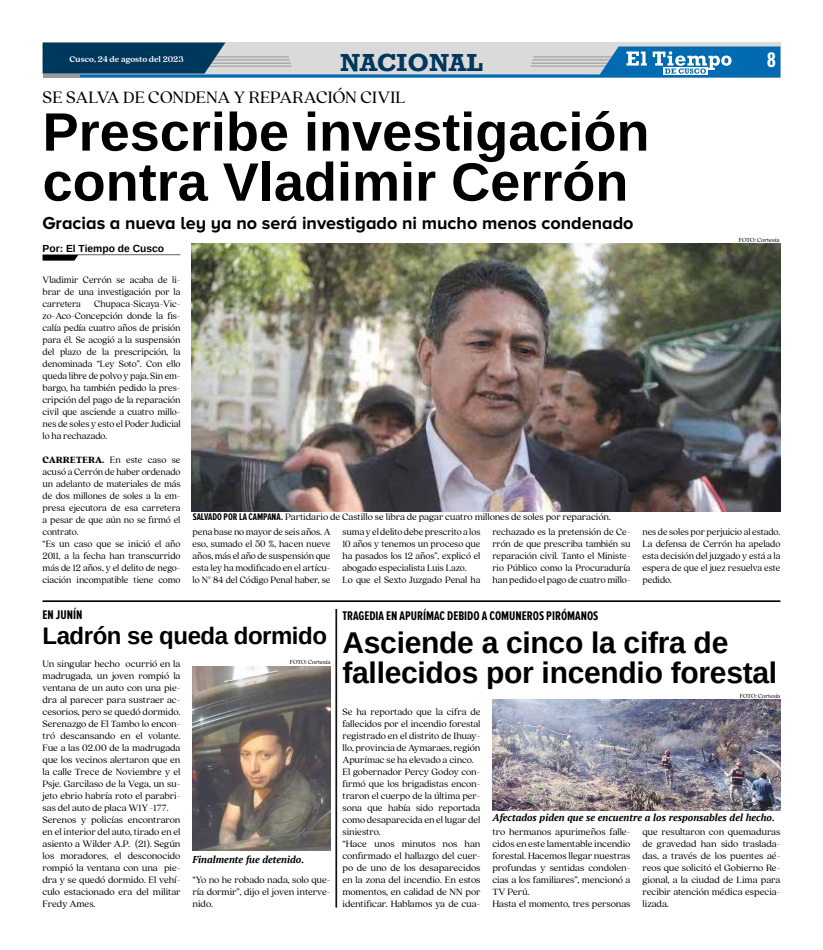
<style>
.page{position:relative;width:823px;height:950px;background:#fff}
.page>*{position:absolute;margin:0;border:0;box-sizing:border-box;transform-origin:0 0}
.t1{font:700 54px/50px "Arimo";color:#000}
.t2{font:700 30px/30px "Arimo";letter-spacing:-.01em;color:#000}
.t3{font:700 25.3px "Rockwell";color:#00375c}
.t4{font:700 18px "Proxima Nova A";color:#000}
.t5{font:18px "Quincy CF";letter-spacing:.01em;color:#000}
.t6{font:600 18px "Oswald";color:#fff}
.t7{font:700 13px "Proxima Nova Ex Cn";color:#000}
.t8{font:700 10.3px "Arimo";color:#000}
.t9{font:10px/12px "Quincy CF";letter-spacing:-.005em;color:#000}
.t10{font:10px/12px "Quincy CF";letter-spacing:-.005em;color:#000;text-align:justify;scale:.96 1}
.t11{font:italic 700 10px "PT Serif";color:#000}
.t12{font:700 9px "Quincy CF";color:#fff}
.t13{font:6.4px "Quincy CF";letter-spacing:-.01em;color:#000}
.s1{font-weight:900}
.s2{font-family:"Proxima Nova Ex Cn";font-weight:700}
</style>
<div class="page">
<svg style="left:43px;top:43px;width:737px;height:35px;background:#799db5"></svg>
<svg style="left:43px;top:254px;width:137px;height:7px"></svg>
<hr style="left:43px;top:600px;width:737px;height:1px;background:#000">
<hr style="left:43px;top:601px;width:737px;height:1px;background:#000">
<hr style="left:335px;top:609px;width:1px;height:298px;background:#000">
<hr style="left:336px;top:609px;width:1px;height:298px;background:#000">
<img style="left:192px;top:244px;width:588px;height:267px">
<img style="left:192px;top:666px;width:138px;height:185px">
<img style="left:492px;top:699px;width:287px;height:111px">
<p class="t12" style="left:69px;top:53px;width:116px">Cusco, 24 de agosto del 2023</p>
<h3 class="t3" style="left:340px;top:47px;width:144px">NACIONAL</h3>
<h3 class="t5" style="left:43px;top:87px;width:364px">SE SALVA DE CONDENA Y REPARACIÓN CIVIL</h3>
<h1 class="t1" style="left:43px;top:108px;width:608px">Prescribe investigación contra Vladimir Cerrón</h1>
<h3 class="t4" style="left:43px;top:212px;width:592px">Gracias a nueva ley ya no será investigado ni mucho menos condenado</h3>
<p class="t8" style="left:43px;top:241px;width:123px">Por: El Tiempo de Cusco</p>
<h3 class="t6" style="left:766px;top:47px;width:11px">8</h3>
<p class="t13" style="left:738px;top:237px;width:42px">FOTO: Cortesía</p>
<p class="t10" style="left:43px;top:274px;width:145px">Vladimir Cerrón se acaba de li&shy;brar de una investigación por la carretera</p>
<p class="t10" style="left:43px;top:298px;width:145px;text-indent:52px">Chupaca-Sicaya-Vic&shy;zo-Aco-Concepción donde la fis&shy;calía pedía cuatro años de prisión para él. Se acogió a la suspensión del plazo de la prescripción, la denominada “Ley Soto”. Con ello queda libre de polvo y paja. Sin em&shy;bargo, ha también pedido la pres&shy;cripción del pago de la reparación civil que asciende a cuatro millo&shy;nes de soles y esto el Poder Judicial lo ha rechazado.</p>
<p class="t10" style="left:43px;top:454px;width:145px;text-align:left"><span class="s1">CARRETERA.</span> En este caso se acusó a Cerrón de haber ordenado un adelanto de materiales de más de dos millones de soles a la em&shy;presa ejecutora de esa carretera a pesar de que aún no se firmó el contrato.<br>“Es un caso que se inició el año<br>2011, a la fecha han transcurrido más de 12 años, y el delito de nego&shy;ciación incompatible tiene como</p>
<p class="t9" style="left:193px;top:511px;width:419px"><span class="s2">SALVADO POR LA CAMPANA.</span> Partidario de Castillo se libra de pagar cuatro millones de soles por reparación.</p>
<p class="t10" style="left:192px;top:526px;width:145px">pena base no mayor de seis años. A eso, sumado el 50 %, hacen nueve años, más el año de suspensión que esta ley ha modificado en el artícu&shy;lo N° 84 del Código Penal haber, se</p>
<p class="t10" style="left:342px;top:526px;width:145px;text-align:left">suma y el delito debe prescrito a los<br>10 años y tenemos un proceso que ha pasados los 12 años”, explicó el abogado especialista Luis Lazo.<br>Lo que el Sexto Juzgado Penal ha</p>
<p class="t10" style="left:492px;top:526px;width:145px">rechazado es la pretensión de Ce&shy;rrón de que prescriba también su reparación civil. Tanto el Ministe&shy;rio Público como la Procuraduría han pedido el pago de cuatro millo-</p>
<p class="t10" style="left:642px;top:526px;width:145px">nes de soles por perjuicio al estado.<br>La defensa de Cerrón ha apelado esta decisión del juzgado y está a la espera de que el juez resuelva este pedido.</p>
<h3 class="t7" style="left:43px;top:607px;width:41px">EN JUNÍN</h3>
<h3 class="t7" style="left:342px;top:608px;width:257px">TRAGEDIA EN APURÍMAC DEBIDO A COMUNEROS PIRÓMANOS</h3>
<h2 class="t2" style="left:342px;top:628px;width:436px;text-indent:-300px"><sup>Ladrón</sup> <sup>se</sup> <sup>queda</sup> <sup>dormido</sup> Asciende a cinco la cifra de fallecidos por incendio forestal</h2>
<p class="t13" style="left:289px;top:658px;width:42px">FOTO: Cortesía</p>
<p class="t9" style="left:43px;top:658px;width:139px">Un singular hecho ocurrió en la madrugada, un joven rompió la ventana de un auto con una pie&shy;dra al parecer para sustraer ac&shy;cesorios, pero se quedó dormido.<br>Serenazgo de El Tambo lo encon&shy;tró descansando en el volante.<br>Fue a las 02.00 de la madrugada que los vecinos alertaron que en la calle Trece de Noviembre y el<br>Psje. Garcilaso de la Vega, un su&shy;jeto ebrio habría roto el parabri&shy;sas del auto de placa W1Y -177.<br>Serenos y policías encontraron en el interior del auto, tirado en el asiento a Wilder A.P. (21). Según los moradores, el desconocido rompió la ventana con una pie&shy;dra y se quedó dormido. El vehí&shy;culo estacionado era del militar<br>Fredy Ames.</p>
<p class="t13" style="left:739px;top:692px;width:42px">FOTO: Cortesía</p>
<p class="t9" style="left:342px;top:706px;width:139px">Se ha reportado que la cifra de fallecidos por el incendio forestal registrado en el distrito de Ihuay&shy;llo, provincia de Aymaraes, región<br>Apurímac se ha elevado a cinco.<br>El gobernador Percy Godoy con&shy;firmó que los brigadistas encon&shy;traron el cuerpo de la última per&shy;sona que había sido reportada como desaparecida en el lugar del siniestro.<br>“Hace unos minutos nos han confirmado el hallazgo del cuer&shy;po de uno de los desaparecidos en la zona del incendio. En estos momentos, en calidad de NN por identificar. Hablamos ya de cua-</p>
<p class="t11" style="left:492px;top:810px;width:284px">Afectados piden que se encuentre a los responsables del hecho.</p>
<p class="t9" style="left:492px;top:826px;width:139px">tro hermanos apurimeños falle&shy;cidos en este lamentable incendio forestal. Hacemos llegar nuestras profundas y sentidas condolen&shy;cias a los familiares”, mencionó a<br>TV Perú.<br>Hasta el momento, tres personas</p>
<p class="t9" style="left:642px;top:826px;width:139px;text-align:justify">que resultaron con quemaduras de gravedad han sido traslada&shy;das, a través de los puentes aé&shy;reos que solicitó el Gobierno Re&shy;gional, a la ciudad de Lima para recibir atención médica especia&shy;lizada.</p>
<p class="t11" style="left:192px;top:852px;width:113px">Finalmente fue detenido.</p>
<p class="t9" style="left:192px;top:874px;width:139px;text-align:justify">“Yo no he robado nada, solo que&shy;ría dormir”, dijo el joven interve&shy;nido.</p>
</div>
